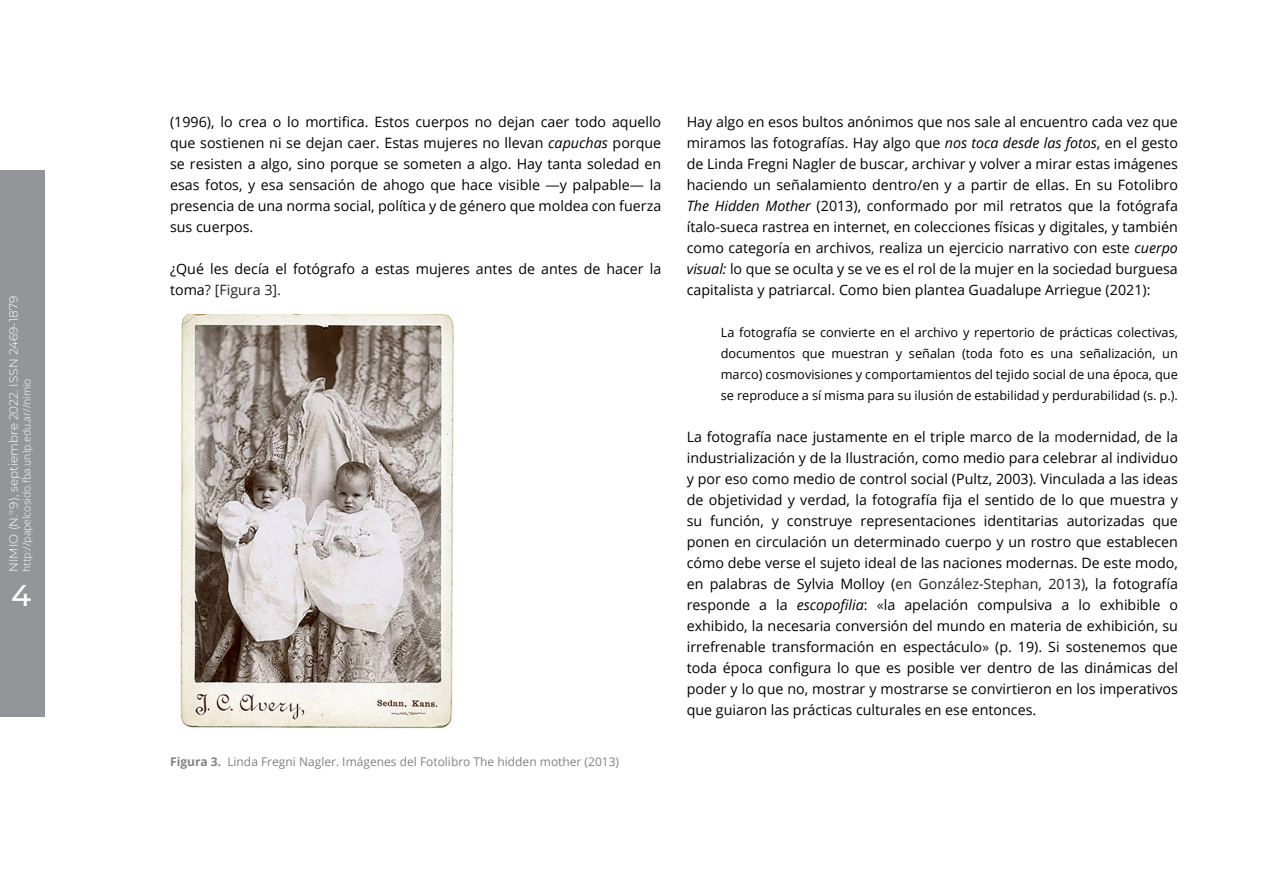
<style>
.page{position:relative;width:1263px;height:893px;background:#fff}
.page>*{position:absolute;margin:0;border:0;box-sizing:border-box;transform-origin:0 0}
.t1{font:500 30px "Montserrat";color:#fff}
.TextoBase-NIMIO{font:14.25px/21px "Open Sans";color:#000;text-align:justify}
.Cita_a_bando-NIMIO{font:12.75px/21px "Open Sans";color:#000;text-align:justify}
.epigrafimagen_N{font:12px "Open Sans";color:#808285}
.t2{font:300 12px "Montserrat";color:#fff}
.t3{font:300 10.5px "Open Sans";color:#fff}
.s1{font-style:italic}
.s2{color:#231f20}
.s3{font-weight:700}
</style>
<div class="page">
<div style="left:0;top:170px;width:44px;height:546px;background:#939598"></div>
<img style="left:180px;top:315px;width:274px;height:414px">
<p class="t2" style="left:6px;top:572px;width:277px;rotate:-90deg">NIMIO (N.° 9), septiembre 2022. ISSN 2469-1879</p>
<p class="t3" style="left:20px;top:572px;width:195px;rotate:-90deg">http://papelcosido.fba.unlp.edu.ar//nimio</p>
<h1 class="t1" style="left:11px;top:575px;width:22px">4</h1>
<p class="TextoBase-NIMIO" style="left:170px;top:111px;width:493px">(1996), lo crea o lo mortifica. Estos cuerpos no dejan caer todo aquello que sostienen ni se dejan caer. Estas mujeres no llevan <span class="s1">capuchas</span> porque se resisten a algo, sino porque se someten a algo. Hay tanta soledad en esas fotos, y esa sensación de ahogo que hace visible <span class="s2">—</span>y palpable<span class="s2">—</span> la presencia de una norma social, política y de género que moldea con fuerza sus cuerpos.</p>
<p class="TextoBase-NIMIO" style="left:170px;top:258px;width:493px">¿Qué les decía el fotógrafo a estas mujeres antes de antes de hacer la toma<span class="s2">? [Figura 3].</span></p>
<p class="epigrafimagen_N" style="left:170px;top:754px;width:451px"><span class="s3">Figura 3.</span> Linda Fregni Nagler. Imágenes del Fotolibro The hidden mother (2013)</p>
<p class="TextoBase-NIMIO" style="left:687px;top:111px;width:493px">Hay algo en esos bultos anónimos que nos sale al encuentro cada vez que miramos las fotografías. Hay algo que <span class="s1">nos toca desde las fotos</span>, en el gesto de Linda Fregni Nagler de buscar, archivar y volver a mirar estas imágenes haciendo un señalamiento dentro/en y a partir de ellas. En su Fotolibro <span class="s1">The Hidden Mother</span> (2013), conformado por mil retratos que la fotógrafa ítalo-sueca rastrea en internet, en colecciones físicas y digitales, y también como categoría en archivos<span class="s2">,</span> realiza un ejercicio narrativo con este <span class="s1">cuerpo visual:</span> lo que se oculta y se ve es el rol de la mujer en la sociedad burguesa capitalista y patriarcal. Como bien plantea Guadalupe Arriegue (2021):</p>
<p class="Cita_a_bando-NIMIO" style="left:721px;top:322px;width:459px">La fotografía se convierte en el archivo y repertorio de prácticas colectivas, documentos que muestran y señalan (toda foto es una señalización, un marco) cosmovisiones y comportamientos del tejido social de una época, que se reproduce a sí misma para su ilusión de estabilidad y perdurabilidad (s. p.).</p>
<p class="TextoBase-NIMIO" style="left:687px;top:426px;width:493px">La fotografía nace justamente en el triple marco de la <span class="s2">m</span>odernidad, de la industrialización y de la Ilustración, como medio para celebrar al individuo y por eso como medio de control social (Pultz, 2003). Vinculada a las ideas de objetividad y verdad, la fotografía fija el sentido de lo que muestra y su función, y construye representaciones identitarias autorizadas que ponen en circulación un determinado cuerpo y un rostro que establecen cómo debe verse el sujeto ideal de las naciones modernas. De este modo, en palabras de Sylvia Molloy (<span class="s2">en González-Stephan, 2013)</span>, la fotografía responde a la <span class="s1">escopofilia</span>: <span class="s2">«</span>la apelación compulsiva a lo exhibible o exhibido, la necesaria conversión del mundo en materia de exhibición, su irrefrenable transformación en espectáculo<span class="s2">»</span> (p. 19). Si sostenemos que toda época configura lo que es posible ver dentro de las dinámicas del poder y lo que no, mostrar y mostrarse se convirtieron en los imperativos que guiaron las prácticas culturales en ese entonces.</p>
</div>
